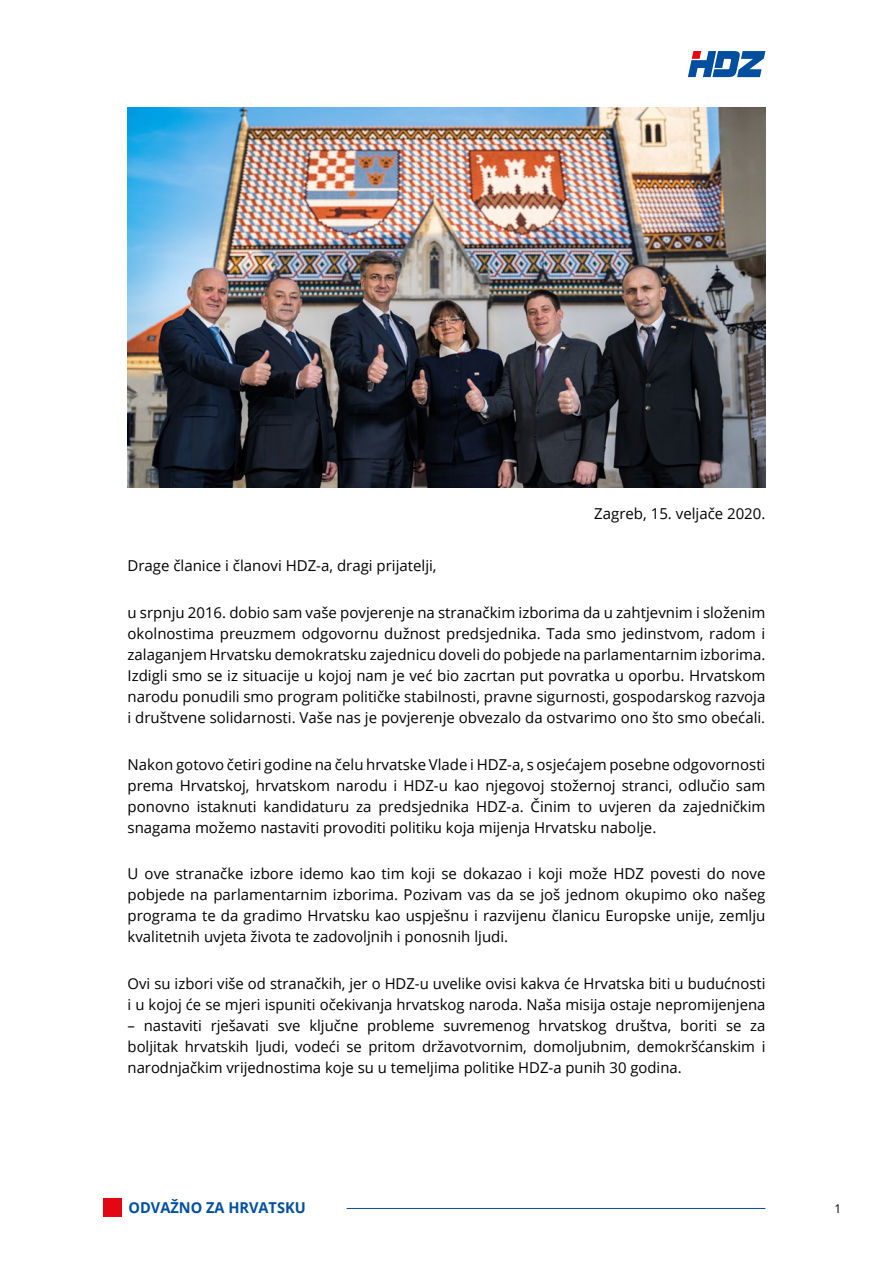
<style>
.page{position:relative;width:893px;height:1263px;background:#fff}
.page>*{position:absolute;margin:0;border:0;box-sizing:border-box;transform-origin:0 0}
.t1{font:15px/21px "Open Sans";color:#000;text-align:justify}
.t2{font:700 15px "Open Sans";color:#004f9f}
.t3{font:12px "Open Sans";color:#000}
</style>
<div class="page">
<hr style="left:347px;top:1208px;width:418px;height:1px;background:#004f9f">
<div style="left:103px;top:1198px;width:18px;height:18px;background:#e30613"></div>
<svg style="left:688px;top:51px;width:77px;height:26px"></svg>
<img style="left:128px;top:107px;width:637px;height:380px">
<p class="t1" style="left:594px;top:502px;width:173px">Zagreb, 15. veljače 2020.</p>
<p class="t1" style="left:128px;top:555px;width:311px">Drage članice i članovi HDZ-a, dragi prijatelji,</p>
<p class="t1" style="left:128px;top:602px;width:639px">u srpnju 2016. dobio sam vaše povjerenje na stranačkim izborima da u zahtjevnim i složenim okolnostima preuzmem odgovornu dužnost predsjednika. Tada smo jedinstvom, radom i zalaganjem Hrvatsku demokratsku zajednicu doveli do pobjede na parlamentarnim izborima.<br>Izdigli smo se iz situacije u kojoj nam je već bio zacrtan put povratka u oporbu. Hrvatskom narodu ponudili smo program političke stabilnosti, pravne sigurnosti, gospodarskog razvoja i društvene solidarnosti. Vaše nas je povjerenje obvezalo da ostvarimo ono što smo obećali.</p>
<p class="t1" style="left:128px;top:753px;width:639px">Nakon gotovo četiri godine na čelu hrvatske Vlade i HDZ-a, s osjećajem posebne odgovornosti prema Hrvatskoj, hrvatskom narodu i HDZ-u kao njegovoj stožernoj stranci, odlučio sam ponovno istaknuti kandidaturu za predsjednika HDZ-a. Činim to uvjeren da zajedničkim snagama možemo nastaviti provoditi politiku koja mijenja Hrvatsku nabolje.</p>
<p class="t1" style="left:128px;top:863px;width:639px">U ove stranačke izbore idemo kao tim koji se dokazao i koji može HDZ povesti do nove pobjede na parlamentarnim izborima. Pozivam vas da se još jednom okupimo oko našeg programa te da gradimo Hrvatsku kao uspješnu i razvijenu članicu Europske unije, zemlju kvalitetnih uvjeta života te zadovoljnih i ponosnih ljudi.</p>
<p class="t1" style="left:128px;top:972px;width:639px">Ovi su izbori više od stranačkih, jer o HDZ-u uvelike ovisi kakva će Hrvatska biti u budućnosti i u kojoj će se mjeri ispuniti očekivanja hrvatskog naroda. Naša misija ostaje nepromijenjena</p>
<p class="t1" style="left:128px;top:1014px;width:639px">– nastaviti rješavati sve ključne probleme suvremenog hrvatskog društva, boriti se za boljitak hrvatskih ljudi, vodeći se pritom državotvornim, domoljubnim, demokršćanskim i narodnjačkim vrijednostima koje su u temeljima politike HDZ-a punih 30 godina.</p>
<p class="t2" style="left:129px;top:1197px;width:179px">ODVAŽNO ZA HRVATSKU</p>
<p class="t3" style="left:834px;top:1200px;width:8px">1</p>
</div>
